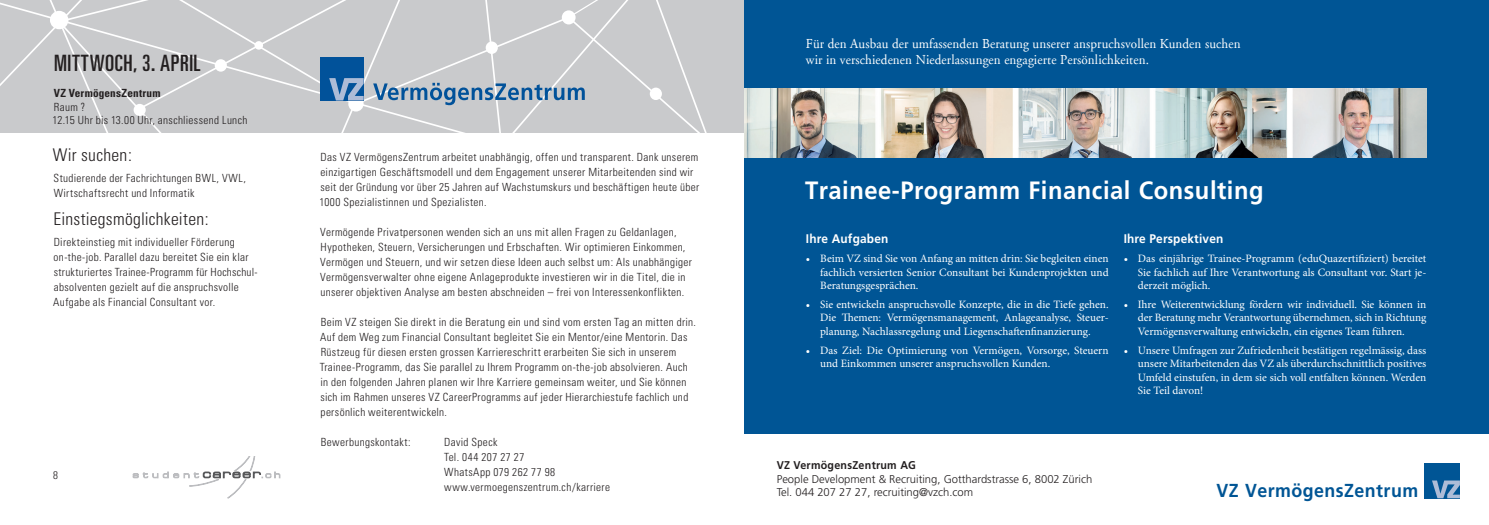
<style>
.page{position:relative;width:1489px;height:525px;background:#fff}
.page>*{position:absolute;margin:0;border:0;box-sizing:border-box;transform-origin:0 0}
.t1{font:700 25px "Frutiger LT";letter-spacing:.02em;color:#fff;scale:.95 1}
.t2{font:ultra-condensed 22.5px "Univers";letter-spacing:.02em;color:#231f20}
.t3{font:700 18.75px "Frutiger LT";letter-spacing:.025em;color:#005595;scale:.95 1}
.t4{font:300 condensed 17.5px "Univers";letter-spacing:.015em;color:#231f20}
.t5{font:13.75px/16.5px "Adobe Garamond";letter-spacing:.01em;color:#fff;scale:.95 1}
.t6{font:700 12.5px "Frutiger LT";letter-spacing:.015em;color:#fff;scale:.95 1}
.t7{font:300 condensed 11.25px/15px "Univers";letter-spacing:.03em;color:#231f20}
.t8{font:11.25px/13.5px "Minion Pro";letter-spacing:-.005em;color:#fff;text-align:justify}
.t9{font:300 11.25px/13.5px "Frutiger LT";color:#231f20}
.t10{font:700 11.25px "Frutiger LT";letter-spacing:.025em;color:#231f20;scale:.95 1}
.t11{font:700 condensed 11.25px "Univers";letter-spacing:.02em;color:#231f20}
.t12{font:300 condensed 11px "Univers";color:#231f20}
</style>
<div class="page">
<svg style="left:133px;top:456px;width:147px;height:42px"></svg>
<div style="left:712px;top:19px;width:32px;height:114px;background:#c9cacc"></div>
<svg style="left:0;top:0;width:712px;height:133px;background:#cbccce"></svg>
<div style="left:320px;top:57px;width:43px;height:43px;background:#01529a"></div>
<svg style="left:329px;top:78px;width:34px;height:22px"></svg>
<svg style="left:373px;top:83px;width:211px;height:22px;background:#8ea7be"></svg>
<div style="left:744px;top:0;width:744px;height:522px;background:#005595"></div>
<div style="left:744px;top:434px;width:744px;height:90px;background:#fff"></div>
<div style="left:1424px;top:462px;width:35px;height:36px;background:#005595"></div>
<svg style="left:1432px;top:480px;width:27px;height:18px"></svg>
<img style="left:744px;top:88px;width:682px;height:69px">
<div style="left:567px;top:0;width:177px;height:19px;background:#c9cacc"></div>
<h2 class="t2" style="left:54px;top:50px;width:148px">MITTWOCH, 3. APRIL</h2>
<p class="t11" style="left:54px;top:86px;width:108px">VZ VermögensZentrum</p>
<p class="t7" style="left:53px;top:100px;width:196px;line-height:13.5px">Raum ?<br>12.15 Uhr bis 13.00 Uhr, anschliessend Lunch</p>
<h3 class="t4" style="left:53px;top:144px;width:81px">Wir suchen:</h3>
<p class="t7" style="left:54px;top:170px;width:194px">Studierende der Fachrichtungen BWL, VWL,<br>Wirtschaftsrecht und Informatik</p>
<h3 class="t4" style="left:53px;top:208px;width:157px">Einstiegsmöglichkeiten:</h3>
<p class="t7" style="left:53px;top:235px;width:206px">Direkteinstieg mit individueller Förderung on-the-job. Parallel dazu bereitet Sie ein klar strukturiertes Trainee-Programm für Hochschul&shy;absolventen gezielt auf die anspruchsvolle Aufgabe als Financial Consultant vor.</p>
<p class="t12" style="left:53px;top:468px;width:6px">8</p>
<p class="t7" style="left:319px;top:149px;width:381px">Das VZ VermögensZentrum arbeitet unabhängig, offen und transparent. Dank unserem einzigartigen Geschäftsmodell und dem Engagement unserer Mitarbeitenden sind wir seit der Gründung vor über 25 Jahren auf Wachstumskurs und beschäftigen heute über 1000 Spezialistinnen und Spezialisten.</p>
<p class="t7" style="left:320px;top:224px;width:373px">Vermögende Privatpersonen wenden sich an uns mit allen Fragen zu Geldanlagen, Hypotheken, Steuern, Versicherungen und Erbschaften. Wir optimieren Einkommen, Vermögen und Steuern, und wir setzen diese Ideen auch selbst um: Als unabhängiger Vermögensverwalter ohne eigene Anlageprodukte investieren wir in die Titel, die in unserer objektiven Analyse am besten abschneiden – frei von Interessenkonflikten.</p>
<p class="t7" style="left:320px;top:314px;width:378px">Beim VZ steigen Sie direkt in die Beratung ein und sind vom ersten Tag an mitten drin.<br>Auf dem Weg zum Financial Consultant begleitet Sie ein Mentor/eine Mentorin. Das Rüstzeug für diesen ersten grossen Karriereschritt erarbeiten Sie sich in unserem Trainee-Programm, das Sie parallel zu Ihrem Programm on-the-job absolvieren. Auch in den folgenden Jahren planen wir Ihre Karriere gemeinsam weiter, und Sie können sich im Rahmen unseres VZ CareerProgramms auf jeder Hierarchiestufe fachlich und persönlich weiterentwickeln.</p>
<p class="t7" style="left:321px;top:434px;width:91px">Bewerbungskontakt:</p>
<p class="t7" style="left:444px;top:434px;width:168px">David Speck<br>Tel. 044 207 27 27<br>WhatsApp 079 262 77 98 www.vermoegenszentrum.ch/karriere</p>
<p class="t5" style="left:806px;top:35px;width:459px">Für den Ausbau der umfassenden Beratung unserer anspruchsvollen Kunden suchen wir in verschiedenen Niederlassungen engagierte Persönlichkeiten.</p>
<h1 class="t1" style="left:805px;top:175px;width:484px">Trainee-Programm Financial Consulting</h1>
<p class="t6" style="left:806px;top:231px;width:88px">Ihre Aufgaben</p>
<p class="t8" style="left:820px;top:251px;width:290px;text-indent:-14px">• Beim VZ sind Sie von Anfang an mitten drin: Sie begleiten einen fachlich versierten Senior Consultant bei Kundenprojekten und Beratungsgesprächen.</p>
<p class="t8" style="left:820px;top:297px;width:290px;text-indent:-14px">• Sie entwickeln anspruchsvolle Konzepte, die in die Tiefe gehen.<br>Die Themen: Vermögensmanagement, Anlageanalyse, Steuer&shy;planung, Nachlassregelung und Liegenschaftenfinanzierung.</p>
<p class="t8" style="left:820px;top:343px;width:290px;text-indent:-14px">• Das Ziel: Die Optimierung von Vermögen, Vorsorge, Steuern und Einkommen unserer anspruchsvollen Kunden.</p>
<p class="t6" style="left:1123px;top:231px;width:106px">Ihre Perspektiven</p>
<p class="t8" style="left:1137px;top:251px;width:290px;text-indent:-14px">• Das einjährige Trainee-Programm (eduQuazertifiziert) bereitet Sie fachlich auf Ihre Verantwortung als Consultant vor. Start je&shy;derzeit möglich.</p>
<p class="t8" style="left:1137px;top:297px;width:290px;text-indent:-14px">• Ihre Weiterentwicklung fördern wir individuell. Sie können in der Beratung mehr Verantwortung übernehmen, sich in Richtung Vermögensverwaltung entwickeln, ein eigenes Team führen.</p>
<p class="t8" style="left:1137px;top:343px;width:290px;text-indent:-14px">• Unsere Umfragen zur Zufriedenheit bestätigen regelmässig, dass unsere Mitarbeitenden das VZ als überdurchschnittlich positives Umfeld einstufen, in dem sie sich voll entfalten können. Werden Sie Teil davon!</p>
<p class="t10" style="left:776px;top:458px;width:148px">VZ VermögensZentrum AG</p>
<p class="t9" style="left:776px;top:472px;width:317px">People Development &amp; Recruiting, Gotthardstrasse 6, 8002 Zürich<br>Tel. 044 207 27 27, recruiting@vzch.com</p>
<h3 class="t3" style="left:1216px;top:479px;width:214px">VZ VermögensZentrum</h3>
</div>
